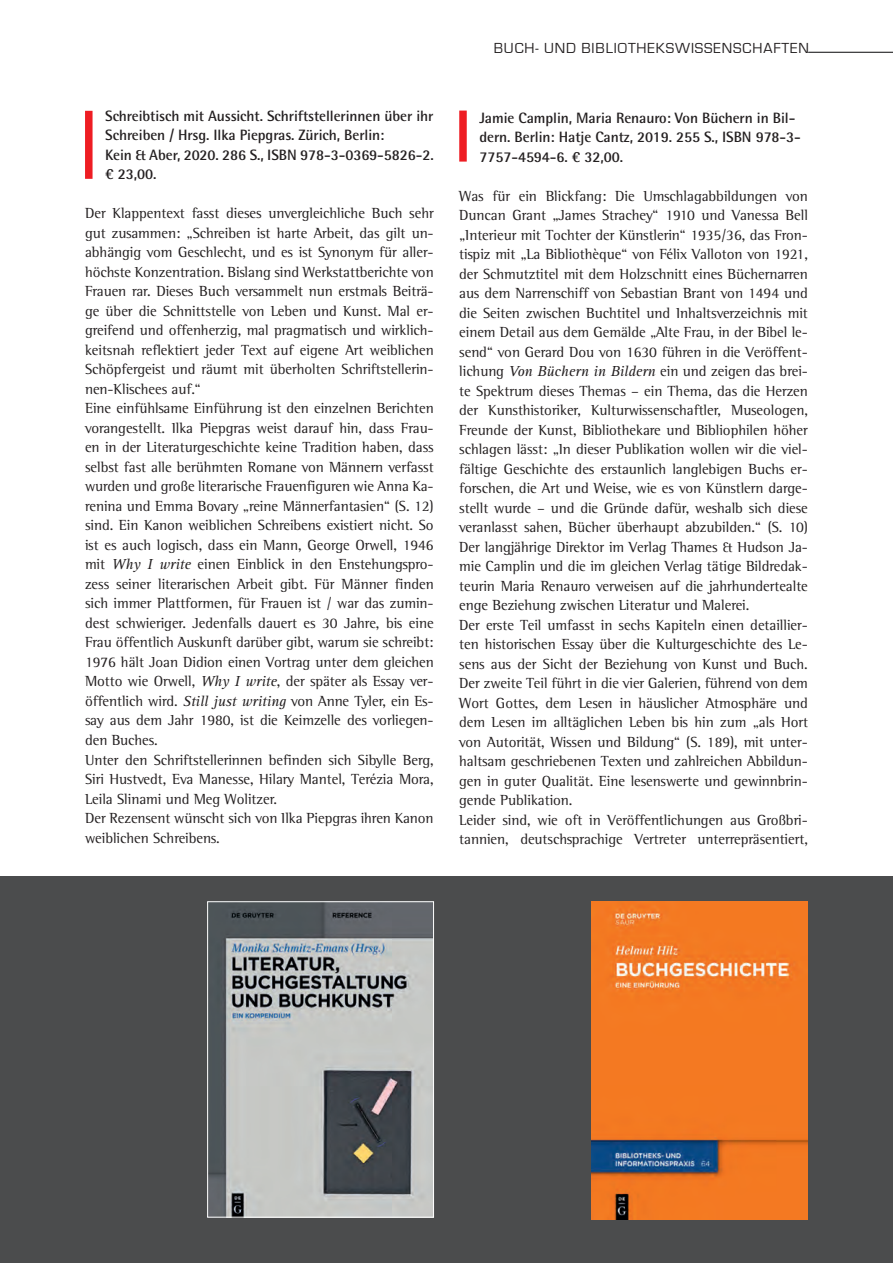
<style>
.page{position:relative;width:893px;height:1263px;background:#fff}
.page>*{position:absolute;margin:0;border:0;box-sizing:border-box;transform-origin:0 0}
.t1{font:15px/19.5px "Rotis Semi Serif Std";letter-spacing:-.005em;color:#231f20;text-align:justify}
.Buchtitel{font:700 15px/19.5px "Rotis Semi Sans Std";letter-spacing:-.005em;color:#231f20}
.t2{font:15px "Eurostile";letter-spacing:.06em;color:#231f20}
.s1{font-family:"Rotis Serif Std";font-style:italic}
</style>
<div class="page">
<hr style="left:808px;top:52px;width:85px;height:1px;background:#3e3e3f">
<div style="left:0;top:876px;width:893px;height:387px;background:#4b4c4d"></div>
<div style="left:85px;top:111px;width:8px;height:68px;background:#ee1d23"></div>
<div style="left:459px;top:111px;width:8px;height:51px;background:#ee1d23"></div>
<img style="left:592px;top:901px;width:216px;height:319px">
<img style="left:209px;top:903px;width:223px;height:312px">
<div style="left:207px;top:901px;width:227px;height:316px;border:1px solid #fff"></div>
<p class="Buchtitel" style="left:105px;top:106px;width:330px">Schreibtisch mit Aussicht. Schriftstellerinnen über ihr<br>Schreiben / Hrsg. Ilka Piepgras. Zürich, Berlin:</p>
<p class="Buchtitel" style="left:105px;top:145px;width:330px">Kein &amp; Aber, 2020. 286 S., ISBN 978-3-0369-5826-2.</p>
<p class="Buchtitel" style="left:105px;top:164px;width:53px">€ 23,00.</p>
<p class="t1" style="left:85px;top:204px;width:350px">Der Klappentext fasst dieses unvergleichliche Buch sehr gut zusammen: „Schreiben ist harte Arbeit, das gilt un&shy;abhängig vom Geschlecht, und es ist Synonym für aller&shy;höchste Konzentration. Bislang sind Werkstattberichte von Frauen rar. Dieses Buch versammelt nun erstmals Beiträ&shy;ge über die Schnittstelle von Leben und Kunst. Mal er&shy;greifend und offenherzig, mal pragmatisch und wirklich&shy;keitsnah reflektiert jeder Text auf eigene Art weiblichen Schöpfergeist und räumt mit überholten Schriftstellerin&shy;nen-Klischees auf.“</p>
<p class="t1" style="left:85px;top:399px;width:350px">Eine einfühlsame Einführung ist den einzelnen Berichten vorangestellt. Ilka Piepgras weist darauf hin, dass Frau&shy;en in der Literaturgeschichte keine Tradition haben, dass selbst fast alle berühmten Romane von Männern verfasst wurden und große literarische Frauenfiguren wie Anna Ka&shy;renina und Emma Bovary „reine Männerfantasien“ (S. 12) sind. Ein Kanon weiblichen Schreibens existiert nicht. So ist es auch logisch, dass ein Mann, George Orwell, 1946 mit <span class="s1">Why I write</span> einen Einblick in den Enstehungspro&shy;zess seiner literarischen Arbeit gibt. Für Männer finden sich immer Plattformen, für Frauen ist / war das zumin&shy;dest schwieriger. Jedenfalls dauert es 30 Jahre, bis eine Frau öffentlich Auskunft darüber gibt, warum sie schreibt:<br>1976 hält Joan Didion einen Vortrag unter dem gleichen Motto wie Orwell, <span class="s1">Why I write</span>, der später als Essay ver&shy;öffentlich wird. <span class="s1">Still just writing</span> von Anne Tyler, ein Es&shy;say aus dem Jahr 1980, ist die Keimzelle des vorliegen&shy;den Buches.</p>
<p class="t1" style="left:85px;top:750px;width:350px">Unter den Schriftstellerinnen befinden sich Sibylle Berg, Siri Hustvedt, Eva Manesse, Hilary Mantel, Terézia Mora, Leila Slinami und Meg Wolitzer.</p>
<p class="t1" style="left:85px;top:808px;width:350px">Der Rezensent wünscht sich von Ilka Piepgras ihren Kanon weiblichen Schreibens.</p>
<p class="t2" style="left:494px;top:40px;width:317px">BUCH- UND BIBLIOTHEKSWISSENSCHAFTEN</p>
<p class="Buchtitel" style="left:479px;top:108px;width:323px">Jamie Camplin, Maria Renauro: Von Büchern in Bil&shy;dern. Berlin: Hatje Cantz, 2019. 255 S., ISBN 978-3-<br>7757-4594-6. € 32,00.</p>
<p class="t1" style="left:459px;top:186px;width:350px">Was für ein Blickfang: Die Umschlagabbildungen von Duncan Grant „James Strachey“ 1910 und Vanessa Bell „Interieur mit Tochter der Künstlerin“ 1935/36, das Fron&shy;tispiz mit „La Bibliothèque“ von Félix Valloton von 1921, der Schmutztitel mit dem Holzschnitt eines Büchernarren aus dem Narrenschiff von Sebastian Brant von 1494 und die Seiten zwischen Buchtitel und Inhaltsverzeichnis mit einem Detail aus dem Gemälde „Alte Frau, in der Bibel le&shy;send“ von Gerard Dou von 1630 führen in die Veröffent&shy;lichung <span class="s1">Von Büchern in Bildern</span> ein und zeigen das brei&shy;te Spektrum dieses Themas – ein Thema, das die Herzen der Kunsthistoriker, Kulturwissenschaftler, Museologen, Freunde der Kunst, Bibliothekare und Bibliophilen höher schlagen lässt: „In dieser Publikation wollen wir die viel&shy;fältige Geschichte des erstaunlich langlebigen Buchs er&shy;forschen, die Art und Weise, wie es von Künstlern darge&shy;stellt wurde – und die Gründe dafür, weshalb sich diese veranlasst sahen, Bücher überhaupt abzubilden.“ (S. 10)<br>Der langjährige Direktor im Verlag Thames &amp; Hudson Ja&shy;mie Camplin und die im gleichen Verlag tätige Bildredak&shy;teurin Maria Renauro verweisen auf die jahrhundertealte enge Beziehung zwischen Literatur und Malerei.</p>
<p class="t1" style="left:459px;top:615px;width:350px">Der erste Teil umfasst in sechs Kapiteln einen detaillier&shy;ten historischen Essay über die Kulturgeschichte des Le&shy;sens aus der Sicht der Beziehung von Kunst und Buch.<br>Der zweite Teil führt in die vier Galerien, führend von dem Wort Gottes, dem Lesen in häuslicher Atmosphäre und dem Lesen im alltäglichen Leben bis hin zum „als Hort von Autorität, Wissen und Bildung“ (S. 189), mit unter&shy;haltsam geschriebenen Texten und zahlreichen Abbildun&shy;gen in guter Qualität. Eine lesenswerte und gewinnbrin&shy;gende Publikation.</p>
<p class="t1" style="left:459px;top:810px;width:350px">Leider sind, wie oft in Veröffentlichungen aus Großbri&shy;tannien, deutschsprachige Vertreter unterrepräsentiert,</p>
</div>
